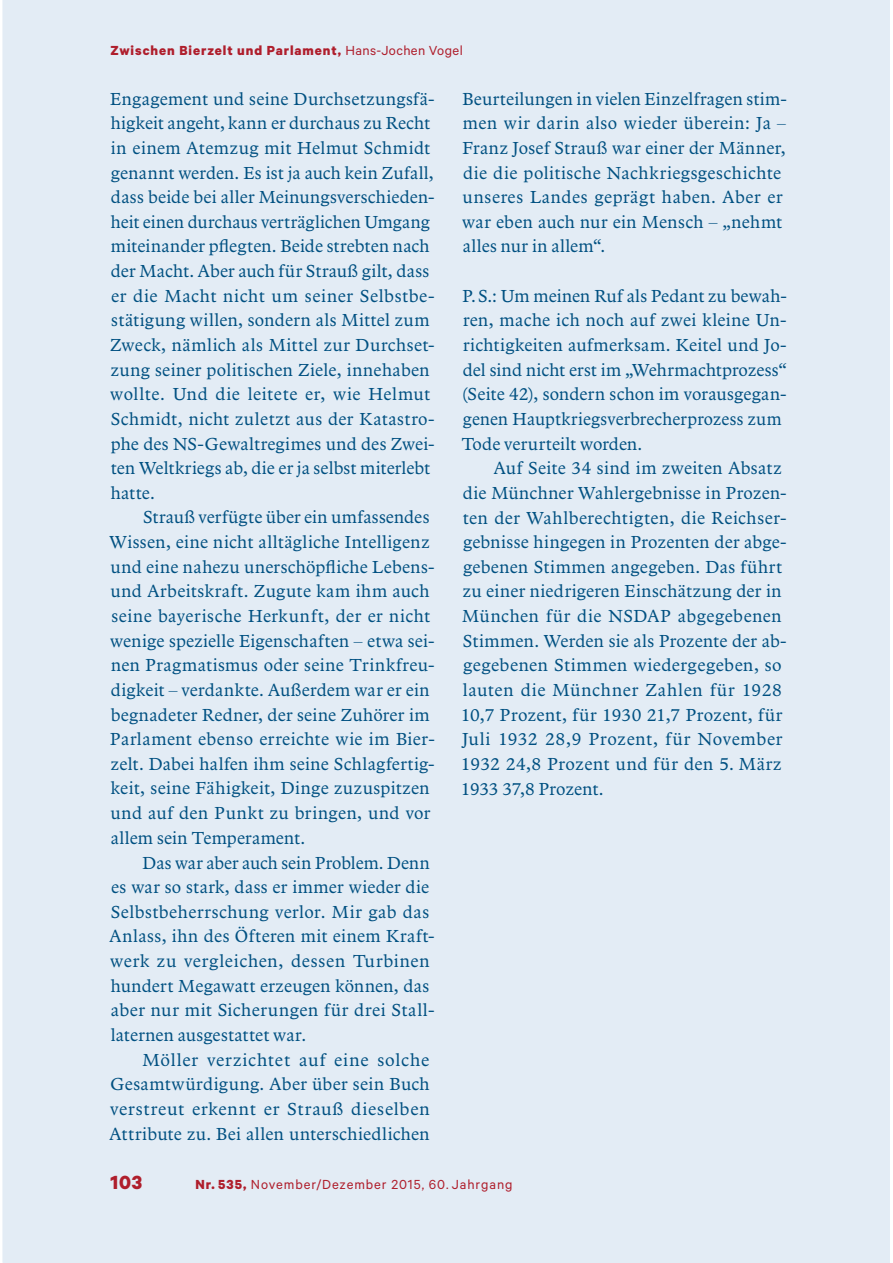
<style>
.page{position:relative;width:893px;height:1263px;background:#fff}
.page>*{position:absolute;margin:0;border:0;box-sizing:border-box;transform-origin:0 0}
.t1{font:700 21.45px "Calibre";color:#af1e2c}
.t2{font:18px/24.6px "Arbesco DT";letter-spacing:.02em;color:#005081}
.t3{font:700 14.85px "Calibre";letter-spacing:.065em;color:#af1e2c}
.t4{font:14.85px "Calibre";letter-spacing:.06em;color:#af1e2c}
.s1{font-weight:400}
.s2{font-weight:700}
</style>
<div class="page">
<div style="left:3px;top:0;width:887px;height:1263px;background:#e3ecf5"></div>
<p class="t3" style="left:110px;top:46px;width:354px">Zwischen Bierzelt und Parlament, <span class="s1">Hans-Jochen Vogel</span></p>
<p class="t2" style="left:110px;top:88px;width:326px">Engagement und seine Durchsetzungsfä&shy;higkeit angeht, kann er durchaus zu Recht in einem Atemzug mit Helmut Schmidt genannt werden. Es ist ja auch kein Zufall, dass beide bei aller Meinungsverschieden&shy;heit einen durchaus verträglichen Umgang miteinander pflegten. Beide strebten nach der Macht. Aber auch für Strauß gilt, dass er die Macht nicht um seiner Selbstbe&shy;stätigung willen, sondern als Mittel zum Zweck, nämlich als Mittel zur Durchset&shy;zung seiner politischen Ziele, innehaben wollte. Und die leitete er, wie Helmut Schmidt, nicht zuletzt aus der Katastro&shy;phe des NS-Gewaltregimes und des Zwei&shy;ten Weltkriegs ab, die er ja selbst miterlebt hatte.</p>
<p class="t2" style="left:110px;top:506px;width:326px;text-indent:34px">Strauß verfügte über ein umfassendes Wissen, eine nicht alltägliche Intelligenz und eine nahezu unerschöpfliche Lebens&shy;und Arbeitskraft. Zugute kam ihm auch seine bayerische Herkunft, der er nicht wenige spezielle Eigenschaften – etwa sei&shy;nen Pragmatismus oder seine Trinkfreu&shy;digkeit – verdankte. Außerdem war er ein begnadeter Redner, der seine Zuhörer im Parlament ebenso erreichte wie im Bier&shy;zelt. Dabei halfen ihm seine Schlagfertig&shy;keit, seine Fähigkeit, Dinge zuzuspitzen und auf den Punkt zu bringen, und vor allem sein Temperament.</p>
<p class="t2" style="left:109px;top:851px;width:326px;text-indent:33px">Das war aber auch sein Problem. Denn es war so stark, dass er immer wieder die Selbstbeherrschung verlor. Mir gab das Anlass, ihn des Öfteren mit einem Kraft&shy;werk zu vergleichen, dessen Turbinen hundert Megawatt erzeugen können, das aber nur mit Sicherungen für drei Stall&shy;laternen ausgestattet war.</p>
<p class="t2" style="left:109px;top:1049px;width:322px;text-align:justify;text-indent:33px">Möller verzichtet auf eine solche Gesamtwürdigung. Aber über sein Buch verstreut erkennt er Strauß dieselben Attribute zu. Bei allen unterschiedlichen</p>
<p class="t2" style="left:462px;top:87px;width:326px">Beurteilungen in vielen Einzelfragen stim&shy;men wir darin also wieder überein: Ja – Franz Josef Strauß war einer der Männer, die die politische Nachkriegsgeschichte unseres Landes geprägt haben. Aber er war eben auch nur ein Mensch – „nehmt alles nur in allem“.</p>
<p class="t2" style="left:462px;top:285px;width:327px">P. S.: Um meinen Ruf als Pedant zu bewah&shy;ren, mache ich noch auf zwei kleine Un&shy;richtigkeiten aufmerksam. Keitel und Jo&shy;del sind nicht erst im „Wehrmachtprozess“ (Seite 42), sondern schon im vorausgegan&shy;genen Hauptkriegsverbrecherprozess zum Tode verurteilt worden.</p>
<p class="t2" style="left:461px;top:457px;width:327px;text-indent:33px">Auf Seite 34 sind im zweiten Absatz die Münchner Wahlergebnisse in Prozen&shy;ten der Wahlberechtigten, die Reichser&shy;gebnisse hingegen in Prozenten der abge&shy;gebenen Stimmen angegeben. Das führt zu einer niedrigeren Einschätzung der in München für die NSDAP abgegebenen Stimmen. Werden sie als Prozente der ab&shy;gegebenen Stimmen wiedergegeben, so lauten die Münchner Zahlen für 1928<br>10,7 Prozent, für 1930 21,7 Prozent, für Juli 1932 28,9 Prozent, für November 1932 24,8 Prozent und für den 5. März 1933 37,8 Prozent.</p>
<p class="t1" style="left:110px;top:1175px;width:33px">103</p>
<p class="t4" style="left:195px;top:1179px;width:319px"><span class="s2">Nr. 535,</span> November/Dezember 2015, 60. Jahrgang</p>
</div>
